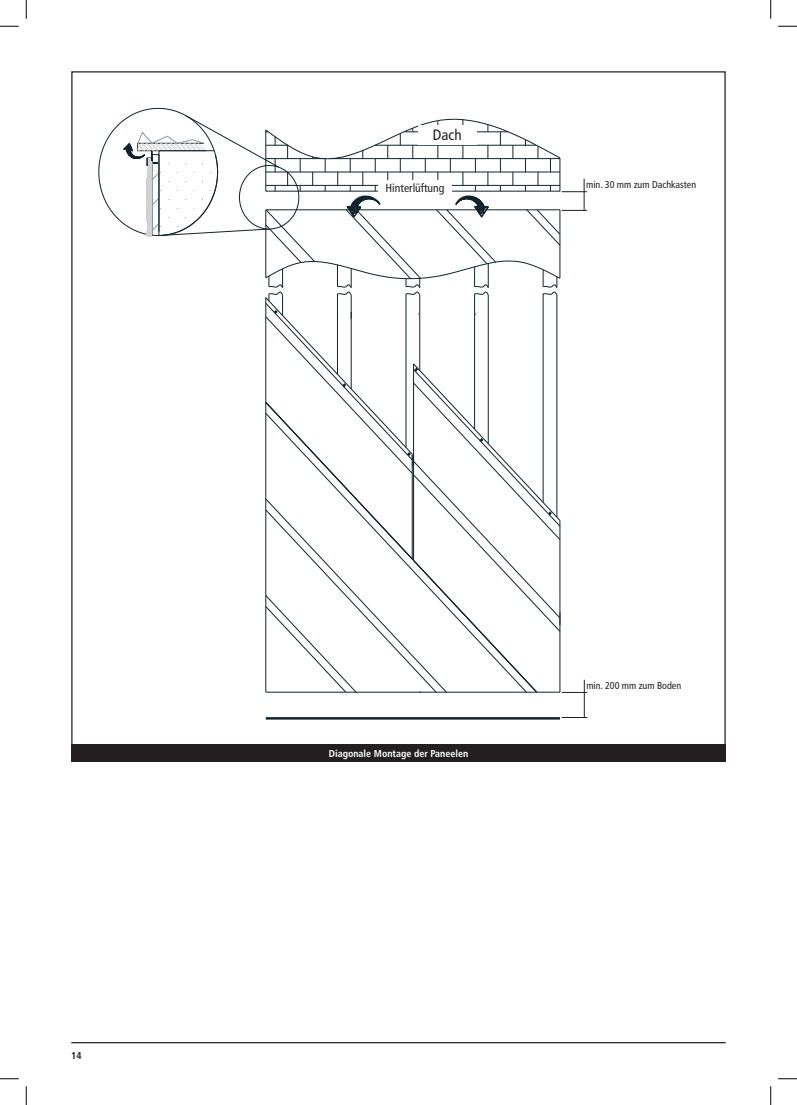
<style>
.page{position:relative;width:797px;height:1105px;background:#fff}
.page>*{position:absolute;margin:0;border:0;box-sizing:border-box;transform-origin:0 0}
.t1{font:condensed 15px "Frutiger LT Std";color:#231f20}
.t2{font:condensed 11.75px "Frutiger LT Std";color:#231f20}
.t3{font:condensed 10px "Frutiger LT Std";color:#231f20}
.t4{font:700 condensed 10px "Frutiger LT Std";color:#fff}
.t5{font:700 condensed 10px "Frutiger LT Std";color:#231f20}
</style>
<div class="page">
<hr style="left:71px;top:1042px;width:654px;height:1px;background:#231f20">
<hr style="left:266px;top:717px;width:294px;height:3px;background:#10222c">
<div style="left:71px;top:744px;width:654px;height:18px;background:#231f20"></div>
<svg style="left:561px;top:717px;width:26px;height:1px"></svg>
<hr style="left:584px;top:680px;width:1px;height:38px;background:#231f20">
<svg style="left:98px;top:108px;width:489px;height:585px"></svg>
<svg style="left:0;top:25px;width:19px;height:2px"></svg>
<svg style="left:778px;top:25px;width:19px;height:2px"></svg>
<svg style="left:0;top:1078px;width:19px;height:1px"></svg>
<svg style="left:778px;top:1078px;width:19px;height:1px"></svg>
<svg style="left:25px;top:0;width:2px;height:19px"></svg>
<svg style="left:25px;top:1086px;width:2px;height:19px"></svg>
<svg style="left:770px;top:0;width:1px;height:19px"></svg>
<svg style="left:770px;top:1086px;width:1px;height:19px"></svg>
<p class="t5" style="left:71px;top:1050px;width:12px">14</p>
<h1 class="t1" style="left:433px;top:126px;width:30px">Dach</h1>
<p class="t2" style="left:385px;top:181px;width:60px">Hinterlüftung</p>
<p class="t3" style="left:586px;top:178px;width:111px">min. 30 mm zum Dachkasten</p>
<p class="t4" style="left:329px;top:747px;width:141px">Diagonale Montage der Paneelen</p>
<p class="t3" style="left:586px;top:680px;width:96px">min. 200 mm zum Boden</p>
</div>
